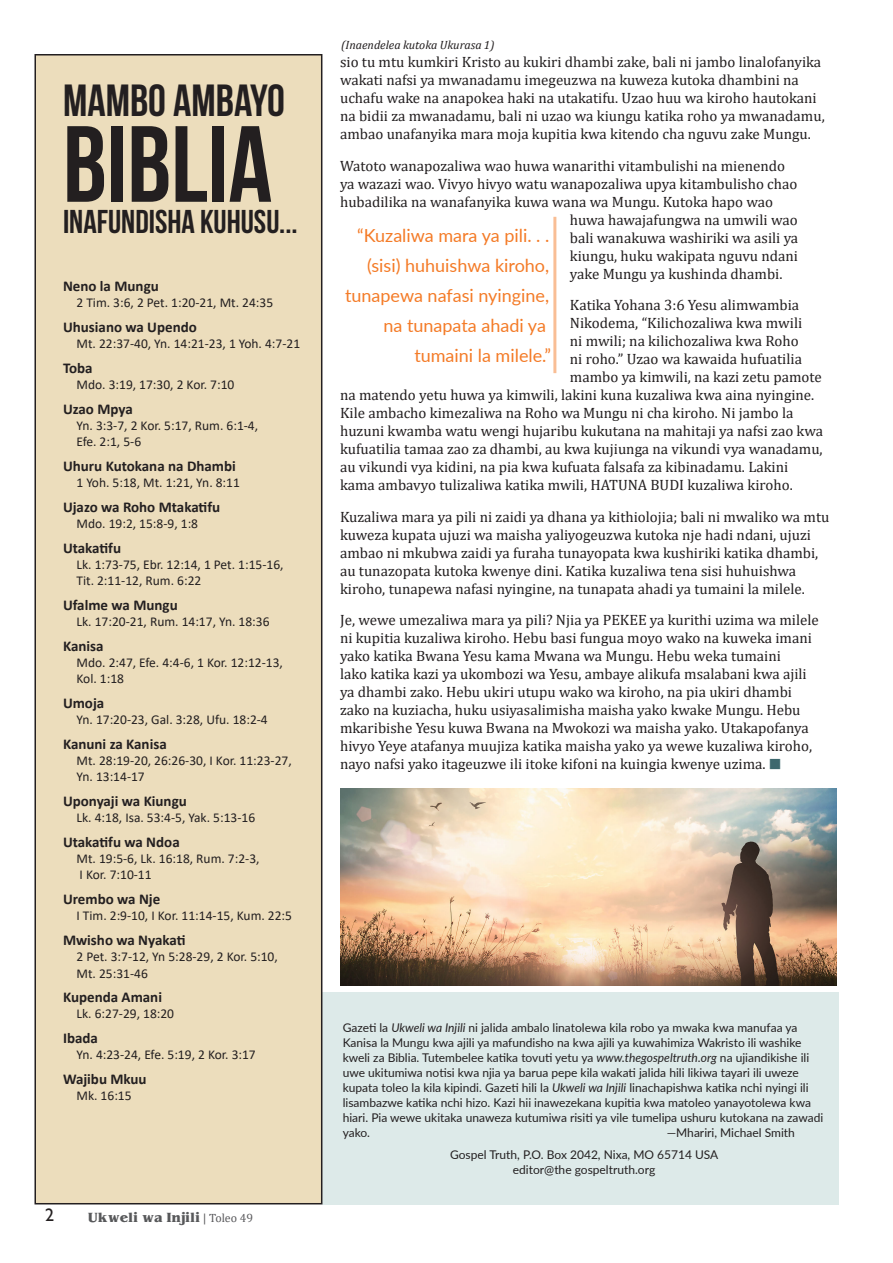
<style>
.page{position:relative;width:893px;height:1263px;background:#fff}
.page>*{position:absolute;margin:0;border:0;box-sizing:border-box;transform-origin:0 0}
.WTBT_Title{font:700 108px "Bebas Neue";color:#231f20}
.WTBT_Title-2{font:700 45px "Bebas Neue";color:#231f20}
.WTBT_Title-3{font:700 33px "Bebas Neue";color:#231f20}
.Side_Quote_Right{font:18px/30px "Lato";color:#f47b27;text-align:right}
.t1{font:18px "Gill Sans";color:#231f20}
.Body{font:15px/18px "Cambria";color:#231f20}
.WTBT_Topic{font:700 15px "Calibri";color:#231f20}
.WTBT_References{font:13.5px/16.2px "Calibri";color:#231f20}
.Page_2_Info{font:12px/15px "Lato";color:#231f20}
.Continued_from{font:italic 12px "Cambria";color:#231f20}
.Body-2{font:700 12px "Benguiat";color:#57585a}
.s1{font-family:"Cambria";font-weight:400}
.s2{font-family:"Cambria";font-weight:400;color:#5a5a5d}
.s3{color:#3d686e}
.s4{font-style:italic}
</style>
<div class="page">
<div style="left:322px;top:992px;width:517px;height:212px;background:#ddeae9"></div>
<div style="left:35px;top:55px;width:287px;height:1149px;background:#ecddbc"></div>
<div style="left:34px;top:54px;width:288px;height:1150px;border:2px solid #231f20"></div>
<hr style="left:553px;top:217px;width:3px;height:156px;background:#f47b27">
<img style="left:340px;top:789px;width:496px;height:197px">
<p class="WTBT_Title-2" style="left:63px;top:76px;width:224px">MAMBO AMBAYO</p>
<p class="WTBT_Title" style="left:63px;top:105px;width:211px">BIBLIA</p>
<p class="WTBT_Title-3" style="left:63px;top:204px;width:236px">INAFUNDISHA KUHUSU...</p>
<p class="WTBT_Topic" style="left:63px;top:275px;width:97px">Neno la Mungu</p>
<p class="WTBT_References" style="left:76px;top:294px;width:198px">2 Tim. 3:6, 2 Pet. 1:20-21, Mt. 24:35</p>
<p class="WTBT_Topic" style="left:63px;top:316px;width:135px">Uhusiano wa Upendo</p>
<p class="WTBT_References" style="left:76px;top:335px;width:225px">Mt. 22:37-40, Yn. 14:21-23, 1 Yoh. 4:7-21</p>
<p class="WTBT_Topic" style="left:63px;top:357px;width:31px">Toba</p>
<p class="WTBT_References" style="left:76px;top:376px;width:159px">Mdo. 3:19, 17:30, 2 Kor. 7:10</p>
<p class="WTBT_Topic" style="left:63px;top:398px;width:71px">Uzao Mpya</p>
<p class="WTBT_References" style="left:76px;top:417px;width:183px">Yn. 3:3-7, 2 Kor. 5:17, Rum. 6:1-4,<br>Efe. 2:1, 5-6</p>
<p class="WTBT_Topic" style="left:63px;top:455px;width:174px">Uhuru Kutokana na Dhambi</p>
<p class="WTBT_References" style="left:76px;top:474px;width:165px">1 Yoh. 5:18, Mt. 1:21, Yn. 8:11</p>
<p class="WTBT_Topic" style="left:63px;top:496px;width:159px">Ujazo wa Roho Mtakatifu</p>
<p class="WTBT_References" style="left:76px;top:515px;width:123px">Mdo. 19:2, 15:8-9, 1:8</p>
<p class="WTBT_Topic" style="left:63px;top:537px;width:60px">Utakatifu</p>
<p class="WTBT_References" style="left:76px;top:556px;width:209px">Lk. 1:73-75, Ebr. 12:14, 1 Pet. 1:15-16,<br>Tit. 2:11-12, Rum. 6:22</p>
<p class="WTBT_Topic" style="left:63px;top:594px;width:116px">Ufalme wa Mungu</p>
<p class="WTBT_References" style="left:76px;top:613px;width:195px">Lk. 17:20-21, Rum. 14:17, Yn. 18:36</p>
<p class="WTBT_Topic" style="left:63px;top:635px;width:42px">Kanisa</p>
<p class="WTBT_References" style="left:76px;top:654px;width:208px">Mdo. 2:47, Efe. 4:4-6, 1 Kor. 12:12-13,<br>Kol. 1:18</p>
<p class="WTBT_Topic" style="left:63px;top:692px;width:43px">Umoja</p>
<p class="WTBT_References" style="left:76px;top:711px;width:193px">Yn. 17:20-23, Gal. 3:28, Ufu. 18:2-4</p>
<p class="WTBT_Topic" style="left:63px;top:733px;width:105px">Kanuni za Kanisa</p>
<p class="WTBT_References" style="left:76px;top:752px;width:217px">Mt. 28:19-20, 26:26-30, I Kor. 11:23-27,<br>Yn. 13:14-17</p>
<p class="WTBT_Topic" style="left:63px;top:790px;width:125px">Uponyaji wa Kiungu</p>
<p class="WTBT_References" style="left:76px;top:809px;width:180px">Lk. 4:18, Isa. 53:4-5, Yak. 5:13-16</p>
<p class="WTBT_Topic" style="left:63px;top:831px;width:118px">Utakatifu wa Ndoa</p>
<p class="WTBT_References" style="left:76px;top:850px;width:185px">Mt. 19:5-6, Lk. 16:18, Rum. 7:2-3,<br>I Kor. 7:10-11</p>
<p class="WTBT_Topic" style="left:63px;top:888px;width:99px">Urembo wa Nje</p>
<p class="WTBT_References" style="left:76px;top:907px;width:217px">I Tim. 2:9-10, I Kor. 11:14-15, Kum. 22:5</p>
<p class="WTBT_Topic" style="left:63px;top:929px;width:124px">Mwisho wa Nyakati</p>
<p class="WTBT_References" style="left:76px;top:948px;width:203px">2 Pet. 3:7-12, Yn 5:28-29, 2 Kor. 5:10,<br>Mt. 25:31-46</p>
<p class="WTBT_Topic" style="left:63px;top:987px;width:101px">Kupenda Amani</p>
<p class="WTBT_References" style="left:76px;top:1005px;width:99px">Lk. 6:27-29, 18:20</p>
<p class="WTBT_Topic" style="left:63px;top:1028px;width:36px">Ibada</p>
<p class="WTBT_References" style="left:76px;top:1046px;width:181px">Yn. 4:23-24, Efe. 5:19, 2 Kor. 3:17</p>
<p class="WTBT_Topic" style="left:63px;top:1068px;width:85px">Wajibu Mkuu</p>
<p class="WTBT_References" style="left:76px;top:1087px;width:57px">Mk. 16:15</p>
<p class="t1" style="left:45px;top:1205px;width:10px">2</p>
<p class="Body-2" style="left:88px;top:1209px;width:167px">Ukweli wa Injili <span class="s1">|</span> <span class="s2">Toleo 49</span></p>
<p class="Continued_from" style="left:341px;top:36px;width:155px">(Inaendelea kutoka Ukurasa 1)</p>
<p class="Body" style="left:340px;top:53px;width:486px">sio tu mtu kumkiri Kristo au kukiri dhambi zake, bali ni jambo linalofanyika wakati nafsi ya mwanadamu imegeuzwa na kuweza kutoka dhambini na uchafu wake na anapokea haki na utakatifu. Uzao huu wa kiroho hautokani na bidii za mwanadamu, bali ni uzao wa kiungu katika roho ya mwanadamu, ambao unafanyika mara moja kupitia kwa kitendo cha nguvu zake Mungu.</p>
<p class="Body" style="left:340px;top:156px;width:446px">Watoto wanapozaliwa wao huwa wanarithi vitambulishi na mienendo</p>
<p class="Body" style="left:340px;top:174px;width:459px">ya wazazi wao. Vivyo hivyo watu wanapozaliwa upya kitambulisho chao</p>
<p class="Body" style="left:340px;top:192px;width:435px">hubadilika na wanafanyika kuwa wana wa Mungu. Kutoka hapo wao</p>
<p class="Body" style="left:570px;top:210px;width:229px">huwa hawajafungwa na umwili wao</p>
<p class="Body" style="left:570px;top:228px;width:230px">bali wanakuwa washiriki wa asili ya</p>
<p class="Body" style="left:570px;top:246px;width:230px">kiungu, huku wakipata nguvu ndani</p>
<p class="Body" style="left:570px;top:264px;width:214px">yake Mungu ya kushinda dhambi.</p>
<p class="Body" style="left:570px;top:296px;width:231px">Katika Yohana 3:6 Yesu alimwambia</p>
<p class="Body" style="left:570px;top:314px;width:234px">Nikodema, “Kilichozaliwa kwa mwili</p>
<p class="Body" style="left:570px;top:332px;width:230px">ni mwili; na kilichozaliwa kwa Roho</p>
<p class="Body" style="left:570px;top:350px;width:234px">ni roho.” Uzao wa kawaida hufuatilia</p>
<p class="Body" style="left:570px;top:368px;width:253px">mambo ya kimwili, na kazi zetu pamote</p>
<p class="Body" style="left:340px;top:386px;width:476px">na matendo yetu huwa ya kimwili, lakini kuna kuzaliwa kwa aina nyingine.</p>
<p class="Body" style="left:340px;top:404px;width:455px">Kile ambacho kimezaliwa na Roho wa Mungu ni cha kiroho. Ni jambo la</p>
<p class="Body" style="left:340px;top:422px;width:484px">huzuni kwamba watu wengi hujaribu kukutana na mahitaji ya nafsi zao kwa</p>
<p class="Body" style="left:340px;top:440px;width:484px">kufuatilia tamaa zao za dhambi, au kwa kujiunga na vikundi vya wanadamu,</p>
<p class="Body" style="left:340px;top:458px;width:450px">au vikundi vya kidini, na pia kwa kufuata falsafa za kibinadamu. Lakini</p>
<p class="Body" style="left:340px;top:476px;width:454px">kama ambavyo tulizaliwa katika mwili, HATUNA BUDI kuzaliwa kiroho.</p>
<p class="Body" style="left:340px;top:507px;width:491px">Kuzaliwa mara ya pili ni zaidi ya dhana ya kithiolojia; bali ni mwaliko wa mtu kuweza kupata ujuzi wa maisha yaliyogeuzwa kutoka nje hadi ndani, ujuzi ambao ni mkubwa zaidi ya furaha tunayopata kwa kushiriki katika dhambi, au tunazopata kutoka kwenye dini. Katika kuzaliwa tena sisi huhuishwa kiroho, tunapewa nafasi nyingine, na tunapata ahadi ya tumaini la milele.</p>
<p class="Body" style="left:340px;top:611px;width:480px">Je, wewe umezaliwa mara ya pili? Njia ya PEKEE ya kurithi uzima wa milele ni kupitia kuzaliwa kiroho. Hebu basi fungua moyo wako na kuweka imani yako katika Bwana Yesu kama Mwana wa Mungu. Hebu weka tumaini<br>lako katika kazi ya ukombozi wa Yesu, ambaye alikufa msalabani kwa ajili ya dhambi zako. Hebu ukiri utupu wako wa kiroho, na pia ukiri dhambi zako na kuziacha, huku usiyasalimisha maisha yako kwake Mungu. Hebu mkaribishe Yesu kuwa Bwana na Mwokozi wa maisha yako. Utakapofanya hivyo Yeye atafanya muujiza katika maisha yako ya wewe kuzaliwa kiroho, nayo nafsi yako itageuzwe ili itoke kifoni na kuingia kwenye uzima. <span class="s3">■</span></p>
<p class="Side_Quote_Right" style="left:345px;top:219px;width:208px">“Kuzaliwa mara ya pili. . . (sisi) huhuishwa kiroho, tunapewa nafasi nyingine, na tunapata ahadi ya tumaini la milele.”</p>
<p class="Page_2_Info" style="left:343px;top:1020px;width:482px">Gazeti la <span class="s4">Ukweli wa Injili</span> ni jalida ambalo linatolewa kila robo ya mwaka kwa manufaa ya Kanisa la Mungu kwa ajili ya mafundisho na kwa ajili ya kuwahimiza Wakristo ili washike kweli za Biblia. Tutembelee katika tovuti yetu ya <span class="s4">www.thegospeltruth.org</span> na ujiandikishe ili uwe ukitumiwa notisi kwa njia ya barua pepe kila wakati jalida hili likiwa tayari ili uweze kupata toleo la kila kipindi. Gazeti hili la <span class="s4">Ukweli wa Injili</span> linachapishwa katika nchi nyingi ili lisambazwe katika nchi hizo. Kazi hii inawezekana kupitia kwa matoleo yanayotolewa kwa hiari. Pia wewe ukitaka unaweza kutumiwa risiti ya vile tumelipa ushuru kutokana na zawadi yako.</p>
<p class="Page_2_Info" style="left:667px;top:1125px;width:130px">—Mhariri, Michael Smith</p>
<p class="Page_2_Info" style="left:450px;top:1146px;width:270px">Gospel Truth, P.O. Box 2042, Nixa, MO 65714 USA</p>
<p class="Page_2_Info" style="left:513px;top:1161px;width:144px">editor@the gospeltruth.org</p>
</div>
